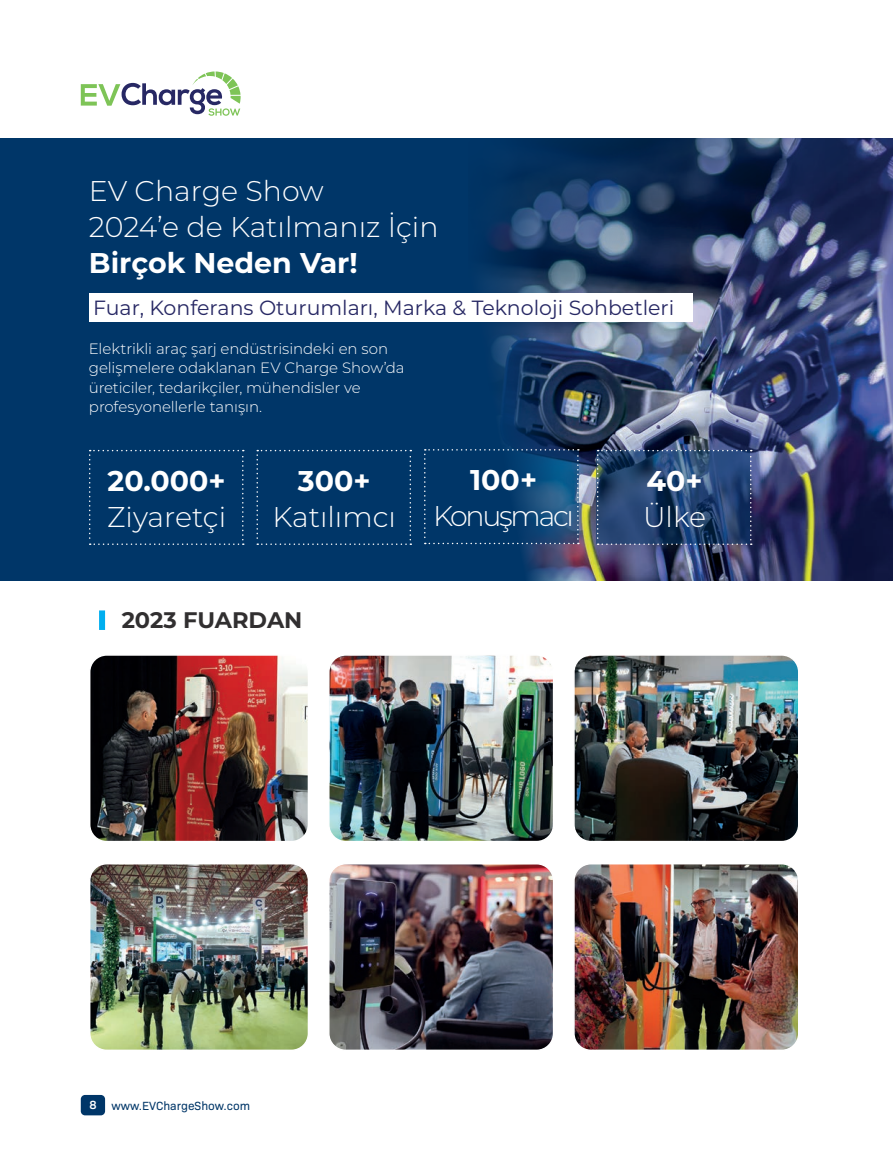
<style>
.page{position:relative;width:893px;height:1149px;background:#fff}
.page>*{position:absolute;margin:0;border:0;box-sizing:border-box;transform-origin:0 0}
.t1{font:300 28.5px/36px "Montserrat";color:#fff}
.t2{font:700 28.5px "Montserrat";color:#fff}
.t3{font:300 28.5px "Montserrat";letter-spacing:-.08em;color:#fff}
.t4{font:700 22.5px "Montserrat";color:#312f30}
.t5{font:20.55px "Montserrat";color:#272864}
.t6{font:300 15px/19.5px "Montserrat";letter-spacing:-.005em;color:#fff}
.t7{font:12px "Bio Sans";color:#003668}
.s1{font-weight:600;color:#fff}
</style>
<div class="page">
<div style="left:81px;top:1094px;width:24px;height:20px;background:#003668;border-radius:4px"></div>
<div style="left:0;top:138px;width:893px;height:442px;background:#003668"></div>
<img style="left:638px;top:447px;width:255px;height:133px">
<img style="left:411px;top:447px;width:227px;height:133px">
<img style="left:484px;top:138px;width:409px;height:309px">
<img style="left:92px;top:865px;width:214px;height:182px">
<div style="left:89px;top:862px;width:220px;height:188px;border:2px solid #fff;border-radius:17px"></div>
<img style="left:92px;top:657px;width:214px;height:182px">
<div style="left:89px;top:654px;width:220px;height:188px;border:2px solid #fff;border-radius:17px"></div>
<img style="left:331px;top:865px;width:220px;height:182px">
<div style="left:328px;top:862px;width:226px;height:188px;border:2px solid #fff;border-radius:17px"></div>
<img style="left:331px;top:657px;width:220px;height:182px">
<div style="left:328px;top:654px;width:226px;height:188px;border:2px solid #fff;border-radius:17px"></div>
<img style="left:576px;top:865px;width:220px;height:182px">
<div style="left:573px;top:862px;width:226px;height:188px;border:2px solid #fff;border-radius:17px"></div>
<img style="left:576px;top:657px;width:220px;height:182px">
<div style="left:573px;top:654px;width:226px;height:188px;border:2px solid #fff;border-radius:17px"></div>
<svg style="left:89px;top:449px;width:155px;height:96px"></svg>
<svg style="left:256px;top:449px;width:155px;height:96px"></svg>
<div style="left:89px;top:293px;width:604px;height:29px;background:#fff"></div>
<svg style="left:597px;top:449px;width:155px;height:96px;background:#274571"></svg>
<svg style="left:424px;top:449px;width:155px;height:95px"></svg>
<div style="left:99px;top:610px;width:6px;height:19px;background:#00aeef"></div>
<svg style="left:81px;top:71px;width:160px;height:45px"></svg>
<h1 class="t1" style="left:89px;top:171px;width:351px">EV Charge Show<br>2024’e de Katılmanız İçin</h1>
<h1 class="t2" style="left:89px;top:242px;width:270px">Birçok Neden Var!</h1>
<h3 class="t5" style="left:93px;top:294px;width:582px">Fuar, Konferans Oturumları, Marka &amp; Teknoloji Sohbetleri</h3>
<p class="t6" style="left:89px;top:338px;width:317px">Elektrikli araç şarj endüstrisindeki en son gelişmelere odaklanan EV Charge Show’da üreticiler, tedarikçiler, mühendisler ve profesyonellerle tanışın.</p>
<h1 class="t2" style="left:108px;top:460px;width:120px">20.000+</h1>
<h1 class="t1" style="left:107px;top:497px;width:120px">Ziyaretçi</h1>
<h1 class="t2" style="left:298px;top:460px;width:74px">300+</h1>
<h1 class="t1" style="left:272px;top:497px;width:125px">Katılımcı</h1>
<h2 class="t4" style="left:122px;top:603px;width:182px">2023 FUARDAN</h2>
<h1 class="t2" style="left:470px;top:459px;width:69px">100+</h1>
<h1 class="t3" style="left:433px;top:496px;width:142px">Konuşmacı</h1>
<h1 class="t2" style="left:646px;top:460px;width:58px">40+</h1>
<h1 class="t1" style="left:643px;top:497px;width:65px">Ülke</h1>
<p class="t7" style="left:89px;top:1096px;width:162px"><span class="s1">8</span> www.EVChargeShow.com</p>
</div>
